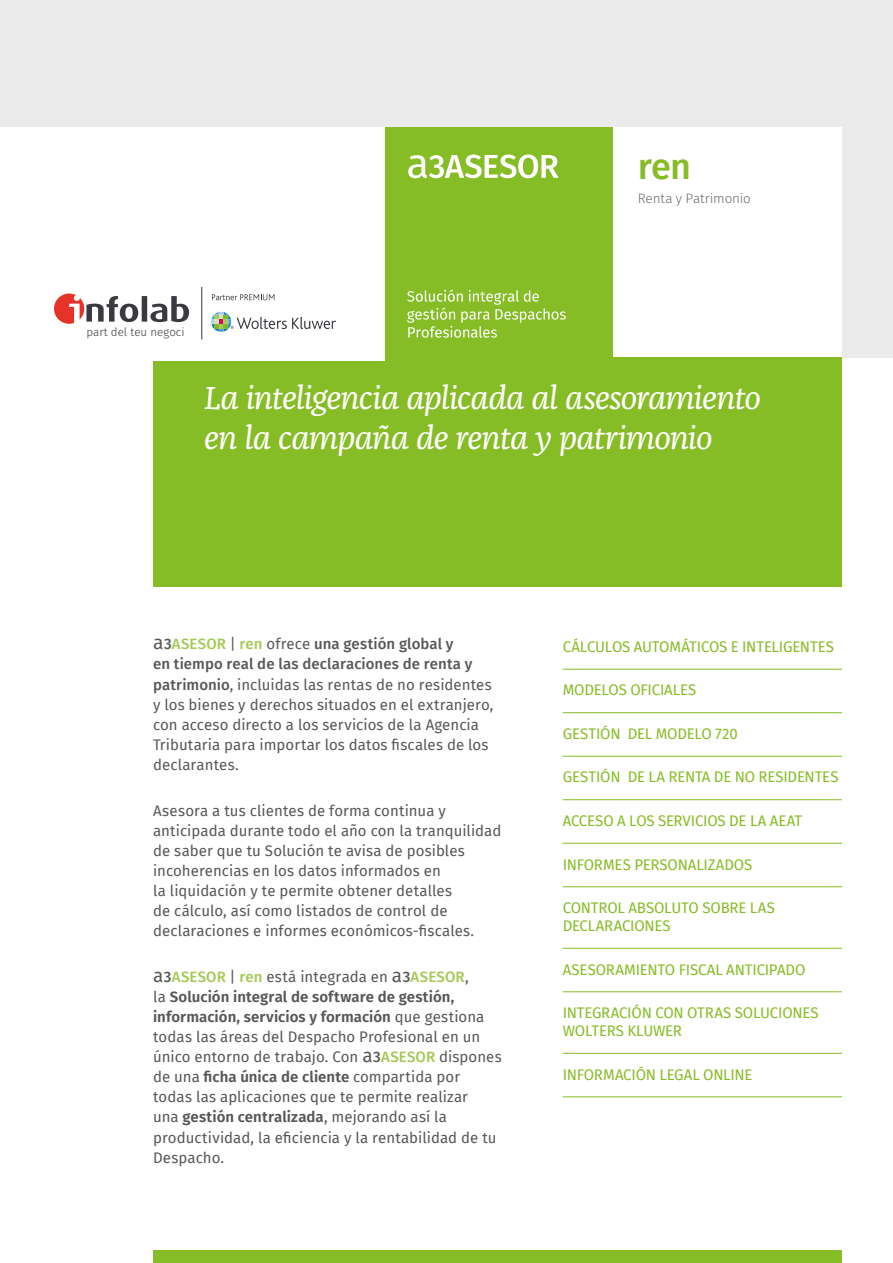
<style>
.page{position:relative;width:893px;height:1263px;background:#fff}
.page>*{position:absolute;margin:0;border:0;box-sizing:border-box;transform-origin:0 0}
.t1{font:500 36px "Fira Sans";color:#86bc25}
.t2{font:italic 33px/39.6px "Franziska Pro";letter-spacing:-.025em;color:#fff}
.t3{font:15px/20.1px "Fira Sans";letter-spacing:.005em;color:#575756}
.t4{font:15px/18px "Fira Sans";letter-spacing:-.015em;color:#86bc25}
.t5{font:300 13.5px "Fira Sans";letter-spacing:-.01em;color:#6b6b6a}
.t6{font:300 11.55px "Fira Sans";color:#39393f}
.s1{font-size:19.05px}
.s2{font-weight:500}
.s3{font-weight:500;color:#a4c954}
.s4{font-size:18.9px}
.s5{font-weight:600}
</style>
<div class="page">
<div style="left:0;top:0;width:893px;height:357px;background:#ebebeb"></div>
<div style="left:153px;top:357px;width:689px;height:230px;background:#86bc25"></div>
<div style="left:153px;top:1250px;width:689px;height:13px;background:#86bc25"></div>
<hr style="left:563px;top:669px;width:279px;height:1px;background:#86bc25">
<hr style="left:563px;top:712px;width:279px;height:1px;background:#86bc25">
<hr style="left:563px;top:756px;width:279px;height:1px;background:#86bc25">
<hr style="left:563px;top:799px;width:279px;height:1px;background:#86bc25">
<hr style="left:563px;top:843px;width:279px;height:1px;background:#86bc25">
<hr style="left:563px;top:886px;width:279px;height:1px;background:#86bc25">
<hr style="left:563px;top:948px;width:279px;height:1px;background:#86bc25">
<hr style="left:563px;top:991px;width:279px;height:1px;background:#86bc25">
<hr style="left:563px;top:1053px;width:279px;height:1px;background:#86bc25">
<hr style="left:563px;top:1096px;width:279px;height:1px;background:#86bc25">
<div style="left:612px;top:128px;width:230px;height:229px;background:#fff"></div>
<div style="left:383px;top:128px;width:229px;height:229px;background:#86bc25"></div>
<svg style="left:408px;top:154px;width:151px;height:24px"></svg>
<svg style="left:407px;top:289px;width:159px;height:49px"></svg>
<div style="left:0;top:127px;width:384px;height:234px;background:#fff"></div>
<hr style="left:202px;top:287px;width:1px;height:52px;background:#39393f">
<svg style="left:54px;top:293px;width:282px;height:47px"></svg>
<h1 class="t1" style="left:638px;top:137px;width:55px">ren</h1>
<p class="t5" style="left:638px;top:189px;width:115px">Renta y Patrimonio</p>
<p class="t6" style="left:86px;top:323px;width:100px">part del teu negoci</p>
<h2 class="t2" style="left:204px;top:378px;width:558px">La inteligencia aplicada al asesoramiento en la campaña de renta y patrimonio</h2>
<p class="t3" style="left:153px;top:634px;width:342px"><span class="s1">a</span><span class="s2">3</span><span class="s3">ASESOR</span> | <span class="s3">ren</span> ofrece <span class="s2">una gestión global y<br>en tiempo real de las declaraciones de renta y patrimonio</span>, incluidas las rentas de no residentes y los bienes y derechos situados en el extranjero, con acceso directo a los servicios de la Agencia Tributaria para importar los datos fiscales de los declarantes.</p>
<p class="t3" style="left:153px;top:800px;width:350px">Asesora a tus clientes de forma continua y anticipada durante todo el año con la tranquilidad de saber que tu Solución te avisa de posibles incoherencias en los datos informados en<br>la liquidación y te permite obtener detalles<br>de cálculo, así como listados de control de declaraciones e informes económicos-fiscales.</p>
<p class="t3" style="left:153px;top:966px;width:350px"><span class="s4">a</span><span class="s2">3</span><span class="s3">ASESOR</span> | <span class="s3">ren</span> está integrada en <span class="s4">a</span><span class="s2">3</span><span class="s3">ASESOR</span>,<br>la <span class="s5">Solución integral de software de gestión, información, servicios y formación</span> que gestiona todas las áreas del Despacho Profesional en un único entorno de trabajo. Con <span class="s4">a</span><span class="s2">3</span><span class="s3">ASESOR</span> dispones de una <span class="s5">ficha única de cliente</span> compartida por todas las aplicaciones que te permite realizar<br>una <span class="s5">gestión centralizada</span>, mejorando así la productividad, la eficiencia y la rentabilidad de tu Despacho.</p>
<p class="t4" style="left:563px;top:637px;width:273px">CÁLCULOS AUTOMÁTICOS E INTELIGENTES</p>
<p class="t4" style="left:563px;top:681px;width:135px">MODELOS OFICIALES</p>
<p class="t4" style="left:563px;top:724px;width:177px">GESTIÓN DEL MODELO 720</p>
<p class="t4" style="left:563px;top:768px;width:277px">GESTIÓN DE LA RENTA DE NO RESIDENTES</p>
<p class="t4" style="left:563px;top:811px;width:241px">ACCESO A LOS SERVICIOS DE LA AEAT</p>
<p class="t4" style="left:563px;top:855px;width:191px">INFORMES PERSONALIZADOS</p>
<p class="t4" style="left:563px;top:898px;width:214px">CONTROL ABSOLUTO SOBRE LAS<br>DECLARACIONES</p>
<p class="t4" style="left:563px;top:960px;width:244px">ASESORAMIENTO FISCAL ANTICIPADO</p>
<p class="t4" style="left:563px;top:1003px;width:257px">INTEGRACIÓN CON OTRAS SOLUCIONES<br>WOLTERS KLUWER</p>
<p class="t4" style="left:563px;top:1065px;width:191px">INFORMACIÓN LEGAL ONLINE</p>
</div>
